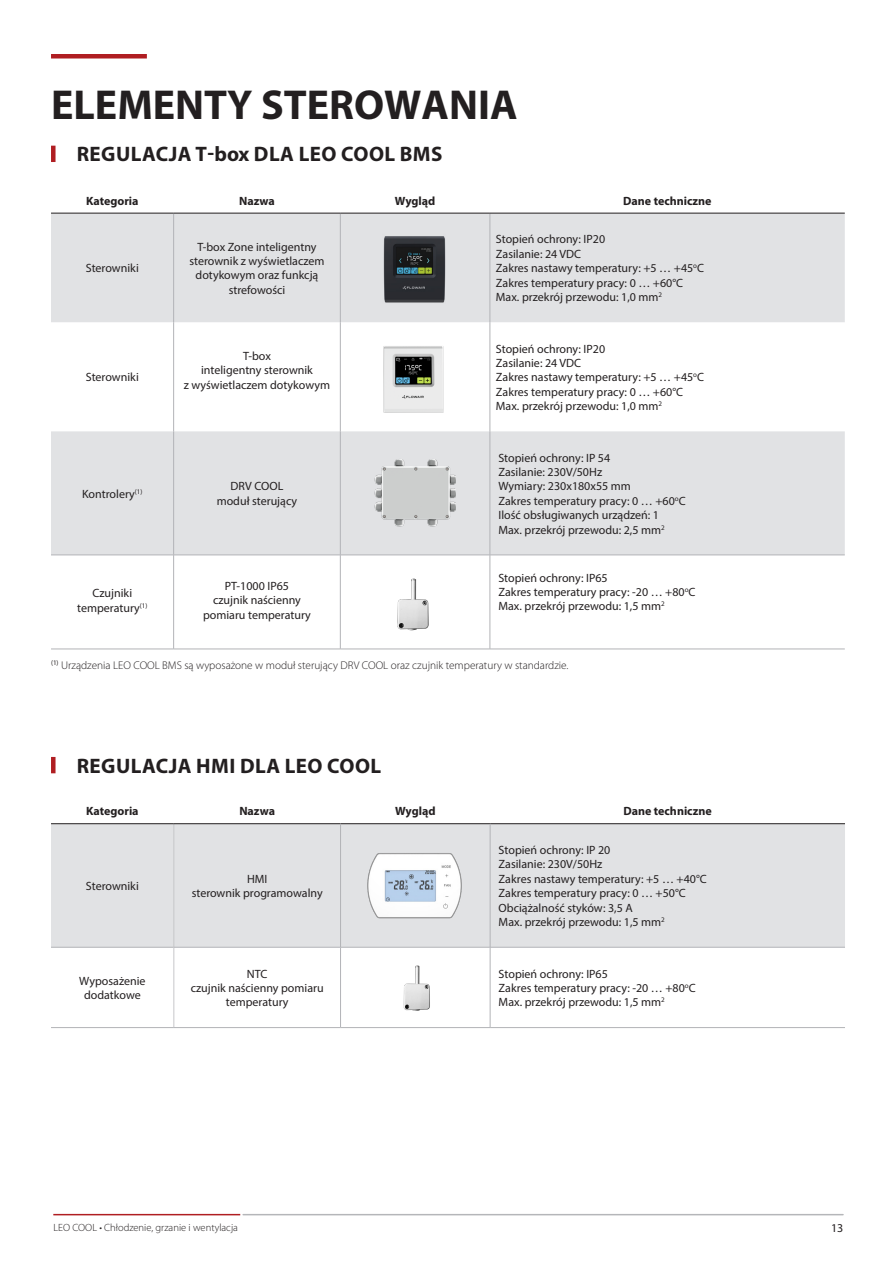
<style>
.page{position:relative;width:893px;height:1263px;background:#fff}
.page>*{position:absolute;margin:0;border:0;box-sizing:border-box;transform-origin:0 0}
.t1{font:700 42px "Myriad Pro";color:#231f20}
.t2{font:700 21px "Myriad Pro";letter-spacing:.02em;color:#231f20}
.tb1_Top_jasnyszary{font:12px/14.4px "Myriad Pro";color:#231f20;text-align:center}
.tb1_Top_jasnyszary-2{font:700 12px "Myriad Pro";color:#231f20}
.t3{font:300 11.25px "Myriad Pro";color:#231f20}
.t4{font:300 10.5px "Myriad Pro";color:#231f20}
</style>
<div class="page">
<hr style="left:243px;top:1214px;width:600px;height:1px;background:#b5b6b9">
<hr style="left:54px;top:1214px;width:185px;height:1px;background:#b01e22">
<div style="left:51px;top:824px;width:794px;height:123px;background:#e1e2e4"></div>
<hr style="left:174px;top:947px;width:1px;height:80px;background:#c7c8ca">
<hr style="left:174px;top:824px;width:1px;height:123px;background:#c7c8ca">
<hr style="left:51px;top:947px;width:123px;height:1px;background:#b2b3b7">
<hr style="left:174px;top:947px;width:167px;height:1px;background:#b2b3b7">
<hr style="left:490px;top:947px;width:355px;height:1px;background:#b2b3b7">
<hr style="left:341px;top:947px;width:149px;height:1px;background:#b2b3b7">
<hr style="left:174px;top:823px;width:167px;height:1px;background:#231f20">
<hr style="left:490px;top:823px;width:355px;height:1px;background:#231f20">
<hr style="left:51px;top:823px;width:123px;height:1px;background:#231f20">
<hr style="left:341px;top:823px;width:149px;height:1px;background:#231f20">
<hr style="left:340px;top:824px;width:1px;height:123px;background:#b2b3b7">
<hr style="left:340px;top:947px;width:1px;height:80px;background:#b2b3b7">
<hr style="left:490px;top:824px;width:1px;height:123px;background:#b2b3b7">
<hr style="left:490px;top:947px;width:1px;height:80px;background:#b2b3b7">
<hr style="left:51px;top:1027px;width:123px;height:1px;background:#b2b3b7">
<hr style="left:174px;top:1027px;width:167px;height:1px;background:#b2b3b7">
<hr style="left:490px;top:1027px;width:355px;height:1px;background:#b2b3b7">
<hr style="left:341px;top:1027px;width:149px;height:1px;background:#b2b3b7">
<img style="left:365px;top:849px;width:98px;height:73px">
<div style="left:53px;top:54px;width:92px;height:5px;background:#b01e22"></div>
<img style="left:403px;top:965px;width:27px;height:46px">
<svg style="left:51px;top:214px;width:794px;height:341px;fill:#e1e2e4"></svg>
<hr style="left:173px;top:213px;width:1px;height:109px;background:#b2b3b7">
<hr style="left:173px;top:322px;width:1px;height:109px;background:#b2b3b7">
<hr style="left:51px;top:555px;width:123px;height:1px;background:#b2b3b7">
<hr style="left:173px;top:431px;width:1px;height:124px;background:#b2b3b7">
<hr style="left:340px;top:431px;width:1px;height:124px;background:#b2b3b7">
<hr style="left:490px;top:431px;width:1px;height:124px;background:#b2b3b7">
<hr style="left:340px;top:213px;width:1px;height:109px;background:#b2b3b7">
<hr style="left:490px;top:213px;width:1px;height:109px;background:#b2b3b7">
<hr style="left:340px;top:322px;width:1px;height:109px;background:#b2b3b7">
<hr style="left:490px;top:322px;width:1px;height:109px;background:#b2b3b7">
<hr style="left:51px;top:213px;width:123px;height:1px;background:#231f20">
<hr style="left:174px;top:213px;width:166px;height:1px;background:#231f20">
<hr style="left:340px;top:213px;width:150px;height:1px;background:#231f20">
<hr style="left:490px;top:213px;width:355px;height:1px;background:#231f20">
<hr style="left:51px;top:649px;width:123px;height:1px;background:#b2b3b7">
<hr style="left:174px;top:649px;width:166px;height:1px;background:#b2b3b7">
<hr style="left:340px;top:649px;width:150px;height:1px;background:#b2b3b7">
<hr style="left:490px;top:649px;width:355px;height:1px;background:#b2b3b7">
<hr style="left:174px;top:555px;width:166px;height:1px;background:#b2b3b7">
<hr style="left:173px;top:555px;width:1px;height:94px;background:#b2b3b7">
<hr style="left:340px;top:555px;width:150px;height:1px;background:#b2b3b7">
<hr style="left:340px;top:555px;width:1px;height:94px;background:#b2b3b7">
<hr style="left:490px;top:555px;width:355px;height:1px;background:#b2b3b7">
<hr style="left:490px;top:555px;width:1px;height:94px;background:#b2b3b7">
<img style="left:375px;top:457px;width:80px;height:72px">
<img style="left:397px;top:578px;width:32px;height:53px">
<img style="left:372px;top:340px;width:85px;height:74px">
<img style="left:367px;top:233px;width:95px;height:71px">
<div style="left:51px;top:146px;width:5px;height:16px;background:#b01e22"></div>
<div style="left:51px;top:757px;width:5px;height:16px;background:#b01e22"></div>
<p class="t1" style="left:51px;top:77px;width:468px">ELEMENTY STEROWANIA</p>
<p class="t2" style="left:77px;top:141px;width:367px">REGULACJA T-box DLA LEO COOL BMS</p>
<p class="tb1_Top_jasnyszary-2" style="left:86px;top:193px;width:54px">Kategoria</p>
<p class="tb1_Top_jasnyszary-2" style="left:239px;top:193px;width:37px">Nazwa</p>
<p class="tb1_Top_jasnyszary-2" style="left:395px;top:193px;width:42px">Wygląd</p>
<p class="tb1_Top_jasnyszary-2" style="left:623px;top:193px;width:90px">Dane techniczne</p>
<p class="tb1_Top_jasnyszary" style="left:86px;top:261px;width:55px">Sterowniki</p>
<p class="tb1_Top_jasnyszary" style="left:86px;top:370px;width:55px">Sterowniki</p>
<p class="tb1_Top_jasnyszary" style="left:82px;top:486px;width:62px">Kontrolery<sup>(1)</sup></p>
<p class="tb1_Top_jasnyszary" style="left:92px;top:586px;width:41px">Czujniki</p>
<p class="tb1_Top_jasnyszary" style="left:77px;top:600px;width:72px">temperatury<sup>(1)</sup></p>
<p class="tb1_Top_jasnyszary" style="left:189px;top:239px;width:137px">T-box Zone inteligentny sterownik z wyświetlaczem dotykowym oraz funkcją strefowości</p>
<p class="tb1_Top_jasnyszary" style="left:243px;top:348px;width:29px">T-box</p>
<p class="tb1_Top_jasnyszary" style="left:201px;top:363px;width:113px">inteligentny sterownik</p>
<p class="tb1_Top_jasnyszary" style="left:184px;top:377px;width:148px">z wyświetlaczem dotykowym</p>
<p class="tb1_Top_jasnyszary" style="left:231px;top:479px;width:54px">DRV COOL</p>
<p class="tb1_Top_jasnyszary" style="left:217px;top:493px;width:82px">moduł sterujący</p>
<p class="tb1_Top_jasnyszary" style="left:225px;top:579px;width:66px">PT-1000 IP65</p>
<p class="tb1_Top_jasnyszary" style="left:213px;top:593px;width:89px">czujnik naścienny</p>
<p class="tb1_Top_jasnyszary" style="left:203px;top:607px;width:109px">pomiaru temperatury</p>
<p class="tb1_Top_jasnyszary" style="left:496px;top:232px;width:111px">Stopień ochrony: IP20</p>
<p class="tb1_Top_jasnyszary" style="left:496px;top:246px;width:87px">Zasilanie: 24 VDC</p>
<p class="tb1_Top_jasnyszary" style="left:496px;top:261px;width:210px">Zakres nastawy temperatury: +5 … +45<sup>o</sup>C</p>
<p class="tb1_Top_jasnyszary" style="left:496px;top:275px;width:189px">Zakres temperatury pracy: 0 … +60°C</p>
<p class="tb1_Top_jasnyszary" style="left:496px;top:290px;width:168px">Max. przekrój przewodu: 1,0 mm<sup>2</sup></p>
<p class="tb1_Top_jasnyszary" style="left:496px;top:341px;width:111px">Stopień ochrony: IP20</p>
<p class="tb1_Top_jasnyszary" style="left:496px;top:355px;width:87px">Zasilanie: 24 VDC</p>
<p class="tb1_Top_jasnyszary" style="left:496px;top:370px;width:210px">Zakres nastawy temperatury: +5 … +45<sup>o</sup>C</p>
<p class="tb1_Top_jasnyszary" style="left:496px;top:384px;width:189px">Zakres temperatury pracy: 0 … +60°C</p>
<p class="tb1_Top_jasnyszary" style="left:496px;top:399px;width:168px">Max. przekrój przewodu: 1,0 mm<sup>2</sup></p>
<p class="tb1_Top_jasnyszary" style="left:498px;top:450px;width:113px">Stopień ochrony: IP 54</p>
<p class="tb1_Top_jasnyszary" style="left:498px;top:465px;width:105px">Zasilanie: 230V/50Hz</p>
<p class="tb1_Top_jasnyszary" style="left:498px;top:479px;width:134px">Wymiary: 230x180x55 mm</p>
<p class="tb1_Top_jasnyszary" style="left:498px;top:493px;width:189px">Zakres temperatury pracy: 0 … +60<sup>o</sup>C</p>
<p class="tb1_Top_jasnyszary" style="left:498px;top:508px;width:162px">Ilość obsługiwanych urządzeń: 1</p>
<p class="tb1_Top_jasnyszary" style="left:498px;top:522px;width:168px">Max. przekrój przewodu: 2,5 mm<sup>2</sup></p>
<p class="tb1_Top_jasnyszary" style="left:498px;top:570px;width:111px">Stopień ochrony: IP65</p>
<p class="tb1_Top_jasnyszary" style="left:498px;top:584px;width:199px">Zakres temperatury pracy: -20 … +80<sup>o</sup>C</p>
<p class="tb1_Top_jasnyszary" style="left:498px;top:599px;width:168px">Max. przekrój przewodu: 1,5 mm<sup>2</sup></p>
<p class="t3" style="left:51px;top:659px;width:519px"><sup>(1)</sup> Urządzenia LEO COOL BMS są wyposażone w moduł sterujący DRV COOL oraz czujnik temperatury w standardzie.</p>
<p class="t2" style="left:77px;top:752px;width:306px">REGULACJA HMI DLA LEO COOL</p>
<p class="tb1_Top_jasnyszary-2" style="left:86px;top:803px;width:54px">Kategoria</p>
<p class="tb1_Top_jasnyszary-2" style="left:239px;top:803px;width:37px">Nazwa</p>
<p class="tb1_Top_jasnyszary-2" style="left:395px;top:803px;width:42px">Wygląd</p>
<p class="tb1_Top_jasnyszary-2" style="left:623px;top:803px;width:90px">Dane techniczne</p>
<p class="tb1_Top_jasnyszary" style="left:86px;top:878px;width:55px">Sterowniki</p>
<p class="tb1_Top_jasnyszary" style="left:79px;top:973px;width:68px">Wyposażenie dodatkowe</p>
<p class="tb1_Top_jasnyszary" style="left:247px;top:871px;width:22px">HMI</p>
<p class="tb1_Top_jasnyszary" style="left:192px;top:886px;width:133px">sterownik programowalny</p>
<p class="tb1_Top_jasnyszary" style="left:247px;top:966px;width:22px">NTC</p>
<p class="tb1_Top_jasnyszary" style="left:191px;top:980px;width:134px">czujnik naścienny pomiaru temperatury</p>
<p class="tb1_Top_jasnyszary" style="left:499px;top:842px;width:113px">Stopień ochrony: IP 20</p>
<p class="tb1_Top_jasnyszary" style="left:499px;top:857px;width:105px">Zasilanie: 230V/50Hz</p>
<p class="tb1_Top_jasnyszary" style="left:499px;top:871px;width:210px">Zakres nastawy temperatury: +5 … +40°C</p>
<p class="tb1_Top_jasnyszary" style="left:499px;top:886px;width:189px">Zakres temperatury pracy: 0 … +50°C</p>
<p class="tb1_Top_jasnyszary" style="left:499px;top:900px;width:136px">Obciążalność styków: 3,5 A</p>
<p class="tb1_Top_jasnyszary" style="left:499px;top:914px;width:168px">Max. przekrój przewodu: 1,5 mm<sup>2</sup></p>
<p class="tb1_Top_jasnyszary" style="left:499px;top:966px;width:111px">Stopień ochrony: IP65</p>
<p class="tb1_Top_jasnyszary" style="left:499px;top:980px;width:199px">Zakres temperatury pracy: -20 … +80<sup>o</sup>C</p>
<p class="tb1_Top_jasnyszary" style="left:499px;top:995px;width:168px">Max. przekrój przewodu: 1,5 mm<sup>2</sup></p>
<p class="t4" style="left:53px;top:1221px;width:186px">LEO COOL • Chłodzenie, grzanie i wentylacja</p>
<p class="tb1_Top_jasnyszary" style="left:831px;top:1220px;width:14px">13</p>
</div>
